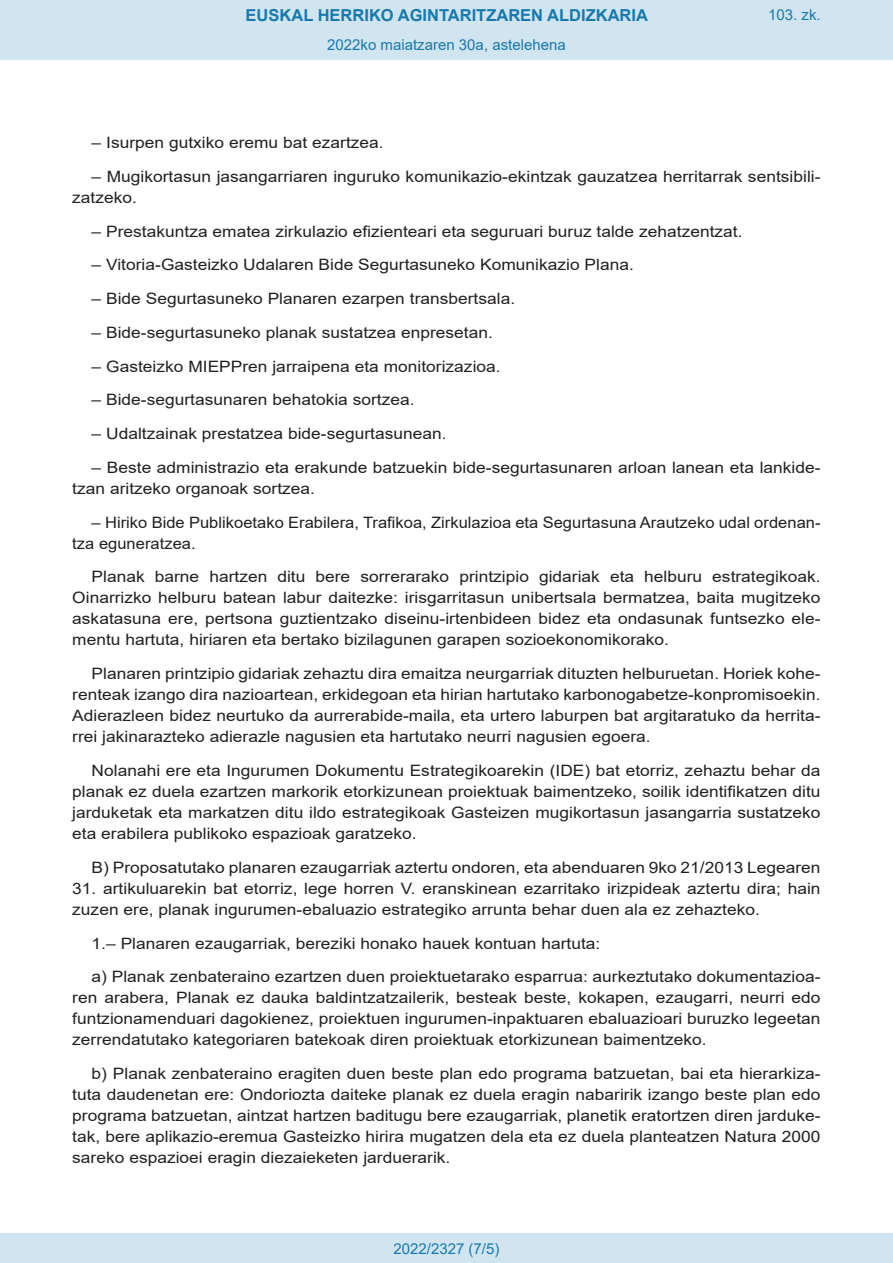
<style>
.page{position:relative;width:893px;height:1263px;background:#fff}
.page>*{position:absolute;margin:0;border:0;box-sizing:border-box;transform-origin:0 0}
.t1{font:700 16.5px "Arial";color:#1879ad}
.BOPVDetalle{font:15.6px/21px "Arial";color:#231f20;text-align:justify;scale:1.11 1}
.BOPVDetalle-2{font:15.6px/21px "Arial";color:#231f20;scale:1.05 1}
.Paginacion_Centro{font:15px "Arial";color:#1879ad}
</style>
<div class="page">
<div style="left:0;top:0;width:893px;height:60px;background:#d0e5f0"></div>
<div style="left:0;top:1233px;width:893px;height:30px;background:#d0e5f0"></div>
<p class="t1" style="left:246px;top:3px;width:404px">EUSKAL HERRIKO AGINTARITZAREN ALDIZKARIA</p>
<p class="Paginacion_Centro" style="left:327px;top:35px;width:240px">2022ko maiatzaren 30a, astelehena</p>
<p class="Paginacion_Centro" style="left:768px;top:5px;width:54px">103. zk.</p>
<p class="BOPVDetalle" style="left:92px;top:132px;width:265px">– Isurpen gutxiko eremu bat ezartzea.</p>
<p class="BOPVDetalle" style="left:72px;top:166px;width:676px;text-indent:19px">– Mugikortasun jasangarriaren inguruko komunikazio-ekintzak gauzatzea herritarrak sentsibili&shy;zatzeko.</p>
<p class="BOPVDetalle" style="left:92px;top:221px;width:588px">– Prestakuntza ematea zirkulazio efizienteari eta seguruari buruz talde zehatzentzat.</p>
<p class="BOPVDetalle" style="left:92px;top:254px;width:490px">– Vitoria-Gasteizko Udalaren Bide Segurtasuneko Komunikazio Plana.</p>
<p class="BOPVDetalle" style="left:92px;top:288px;width:383px">– Bide Segurtasuneko Planaren ezarpen transbertsala.</p>
<p class="BOPVDetalle" style="left:92px;top:322px;width:363px">– Bide-segurtasuneko planak sustatzea enpresetan.</p>
<p class="BOPVDetalle" style="left:92px;top:356px;width:370px">– Gasteizko MIEPPren jarraipena eta monitorizazioa.</p>
<p class="BOPVDetalle" style="left:92px;top:389px;width:292px">– Bide-segurtasunaren behatokia sortzea.</p>
<p class="BOPVDetalle" style="left:92px;top:423px;width:321px">– Udaltzainak prestatzea bide-segurtasunean.</p>
<p class="BOPVDetalle" style="left:72px;top:457px;width:676px;text-indent:19px">– Beste administrazio eta erakunde batzuekin bide-segurtasunaren arloan lanean eta lankide&shy;tzan aritzeko organoak sortzea.</p>
<p class="BOPVDetalle-2" style="left:72px;top:512px;width:714px;text-indent:19px">– Hiriko Bide Publikoetako Erabilera, Trafikoa, Zirkulazioa eta Segurtasuna Arautzeko udal ordenan&shy;tza eguneratzea.</p>
<p class="BOPVDetalle" style="left:72px;top:566px;width:676px;text-indent:19px">Planak barne hartzen ditu bere sorrerarako printzipio gidariak eta helburu estrategikoak.<br>Oinarrizko helburu batean labur daitezke: irisgarritasun unibertsala bermatzea, baita mugitzeko askatasuna ere, pertsona guztientzako diseinu-irtenbideen bidez eta ondasunak funtsezko ele&shy;mentu hartuta, hiriaren eta bertako bizilagunen garapen sozioekonomikorako.</p>
<p class="BOPVDetalle" style="left:72px;top:663px;width:676px;text-indent:19px">Planaren printzipio gidariak zehaztu dira emaitza neurgarriak dituzten helburuetan. Horiek kohe&shy;renteak izango dira nazioartean, erkidegoan eta hirian hartutako karbonogabetze-konpromisoekin.<br>Adierazleen bidez neurtuko da aurrerabide-maila, eta urtero laburpen bat argitaratuko da herrita&shy;rrei jakinarazteko adierazle nagusien eta hartutako neurri nagusien egoera.</p>
<p class="BOPVDetalle" style="left:72px;top:760px;width:676px;text-indent:19px">Nolanahi ere eta Ingurumen Dokumentu Estrategikoarekin (IDE) bat etorriz, zehaztu behar da planak ez duela ezartzen markorik etorkizunean proiektuak baimentzeko, soilik identifikatzen ditu jarduketak eta markatzen ditu ildo estrategikoak Gasteizen mugikortasun jasangarria sustatzeko eta erabilera publikoko espazioak garatzeko.</p>
<p class="BOPVDetalle" style="left:92px;top:857px;width:658px">B) Proposatutako planaren ezaugarriak aztertu ondoren, eta abenduaren 9ko 21/2013 Legearen</p>
<p class="BOPVDetalle" style="left:72px;top:878px;width:676px">31. artikuluarekin bat etorriz, lege horren V. eranskinean ezarritako irizpideak aztertu dira; hain zuzen ere, planak ingurumen-ebaluazio estrategiko arrunta behar duen ala ez zehazteko.</p>
<p class="BOPVDetalle" style="left:92px;top:932px;width:460px">1.– Planaren ezaugarriak, bereziki honako hauek kontuan hartuta:</p>
<p class="BOPVDetalle" style="left:72px;top:966px;width:676px;text-indent:19px">a) Planak zenbateraino ezartzen duen proiektuetarako esparrua: aurkeztutako dokumentazioa&shy;ren arabera, Planak ez dauka baldintzatzailerik, besteak beste, kokapen, ezaugarri, neurri edo funtzionamenduari dagokienez, proiektuen ingurumen-inpaktuaren ebaluazioari buruzko legeetan zerrendatutako kategoriaren batekoak diren proiektuak etorkizunean baimentzeko.</p>
<p class="BOPVDetalle" style="left:72px;top:1063px;width:676px;text-indent:19px">b) Planak zenbateraino eragiten duen beste plan edo programa batzuetan, bai eta hierarkiza&shy;tuta daudenetan ere: Ondoriozta daiteke planak ez duela eragin nabaririk izango beste plan edo programa batzuetan, aintzat hartzen baditugu bere ezaugarriak, planetik eratortzen diren jarduke&shy;tak, bere aplikazio-eremua Gasteizko hirira mugatzen dela eta ez duela planteatzen Natura 2000 sareko espazioei eragin diezaieketen jarduerarik.</p>
<p class="Paginacion_Centro" style="left:393px;top:1238px;width:107px">2022/2327 (7/5)</p>
</div>
